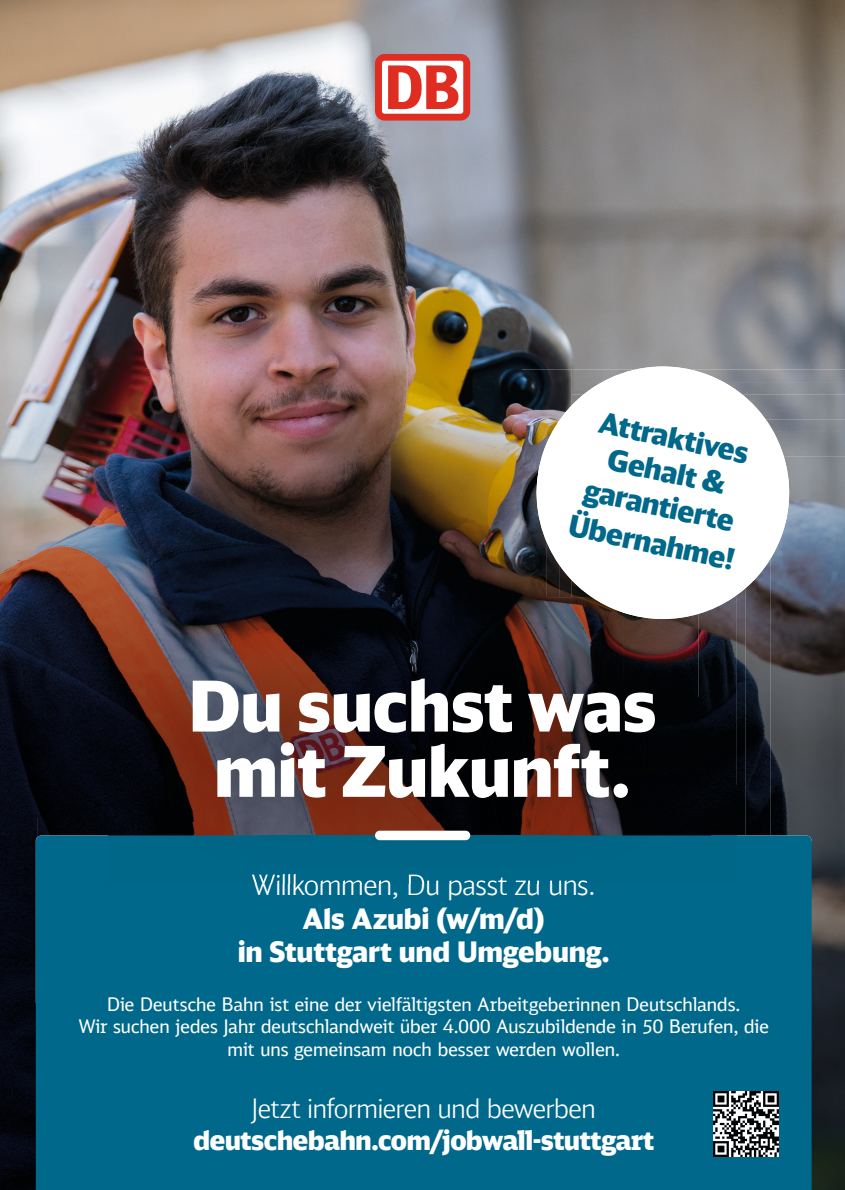
<style>
.page{position:relative;width:845px;height:1190px;background:#fff}
.page>*{position:absolute;margin:0;border:0;box-sizing:border-box;transform-origin:0 0}
.t1{font:900 70px/65.2px "DB Head";letter-spacing:-.01em;color:#fff;text-align:center}
.t2{font:900 28.87px/34.6px "DB Head";color:#00688a;text-align:center}
.t3{font:900 28px/33.6px "DB Head";letter-spacing:-.01em;color:#fff;text-align:center}
.t4{font:300 28px "DB Head";letter-spacing:-.035em;color:#fff}
.t5{font:900 26.6px "DB Sans";letter-spacing:-.03em;color:#fff}
.t6{font:300 26.6px "DB Head";letter-spacing:-.03em;color:#fff}
.t7{font:18.55px/22.3px "DB Sans";letter-spacing:-.03em;color:#fff;text-align:center}
</style>
<div class="page">
<img style="left:0;top:0;width:844px;height:370px">
<img style="left:0;top:370px;width:520px;height:223px">
<img style="left:782px;top:456px;width:62px;height:386px">
<img style="left:770px;top:635px;width:12px;height:200px">
<img style="left:757px;top:635px;width:13px;height:200px">
<img style="left:745px;top:635px;width:12px;height:200px">
<img style="left:736px;top:635px;width:9px;height:200px">
<img style="left:0;top:593px;width:87px;height:224px">
<img style="left:87px;top:593px;width:25px;height:242px">
<img style="left:112px;top:593px;width:408px;height:4px">
<img style="left:0;top:817px;width:37px;height:373px">
<img style="left:37px;top:817px;width:50px;height:18px">
<img style="left:811px;top:842px;width:33px;height:348px">
<svg style="left:520px;top:350px;width:285px;height:285px"></svg>
<div style="left:36px;top:835px;width:775px;height:355px;background:#00688a"></div>
<img style="left:108px;top:597px;width:515px;height:238px">
<img style="left:698px;top:597px;width:38px;height:188px">
<img style="left:623px;top:619px;width:75px;height:166px">
<div style="left:623px;top:785px;width:113px;height:50px;background:#010305"></div>
<img style="left:591px;top:597px;width:142px;height:22px">
<div style="left:108px;top:835px;width:151px;height:48px;background:#006789"></div>
<div style="left:259px;top:835px;width:301px;height:38px;background:#006687"></div>
<div style="left:560px;top:835px;width:176px;height:48px;background:#006789"></div>
<img style="left:252px;top:873px;width:341px;height:10px">
<div style="left:375px;top:54px;width:95px;height:67px;background:#df2d21;border-radius:10px"></div>
<div style="left:382px;top:61px;width:81px;height:53px;background:#fff;border-radius:3px"></div>
<svg style="left:388px;top:65px;width:70px;height:44px"></svg>
<div style="left:375px;top:830px;width:95px;height:10px;background:#fff;border-radius:5px"></div>
<img style="left:713px;top:1091px;width:65px;height:65px">
<h2 class="t2" style="left:602px;top:404px;width:154px;rotate:12deg">Attraktives<br>Gehalt &amp; garantierte</h2>
<h2 class="t2" style="left:572px;top:507px;width:171px;rotate:12deg">Übernahme!</h2>
<h1 class="t1" style="left:188px;top:671px;width:470px">Du suchst was mit Zukunft.</h1>
<h3 class="t4" style="left:251px;top:867px;width:346px">Willkommen, Du passt zu uns.</h3>
<h3 class="t3" style="left:238px;top:901px;width:373px">Als Azubi (w/m/d)<br>in Stuttgart und Umgebung.</h3>
<p class="t7" style="left:78px;top:993px;width:692px">Die Deutsche Bahn ist eine der vielfältigsten Arbeitgeberinnen Deutschlands.<br>Wir suchen jedes Jahr deutschlandweit über 4.000 Auszubildende in 50 Berufen, die mit uns gemeinsam noch besser werden wollen.</p>
<h3 class="t6" style="left:251px;top:1091px;width:346px">Jetzt informieren und bewerben</h3>
<h3 class="t5" style="left:193px;top:1122px;width:462px">deutschebahn.com/jobwall-stuttgart</h3>
</div>
